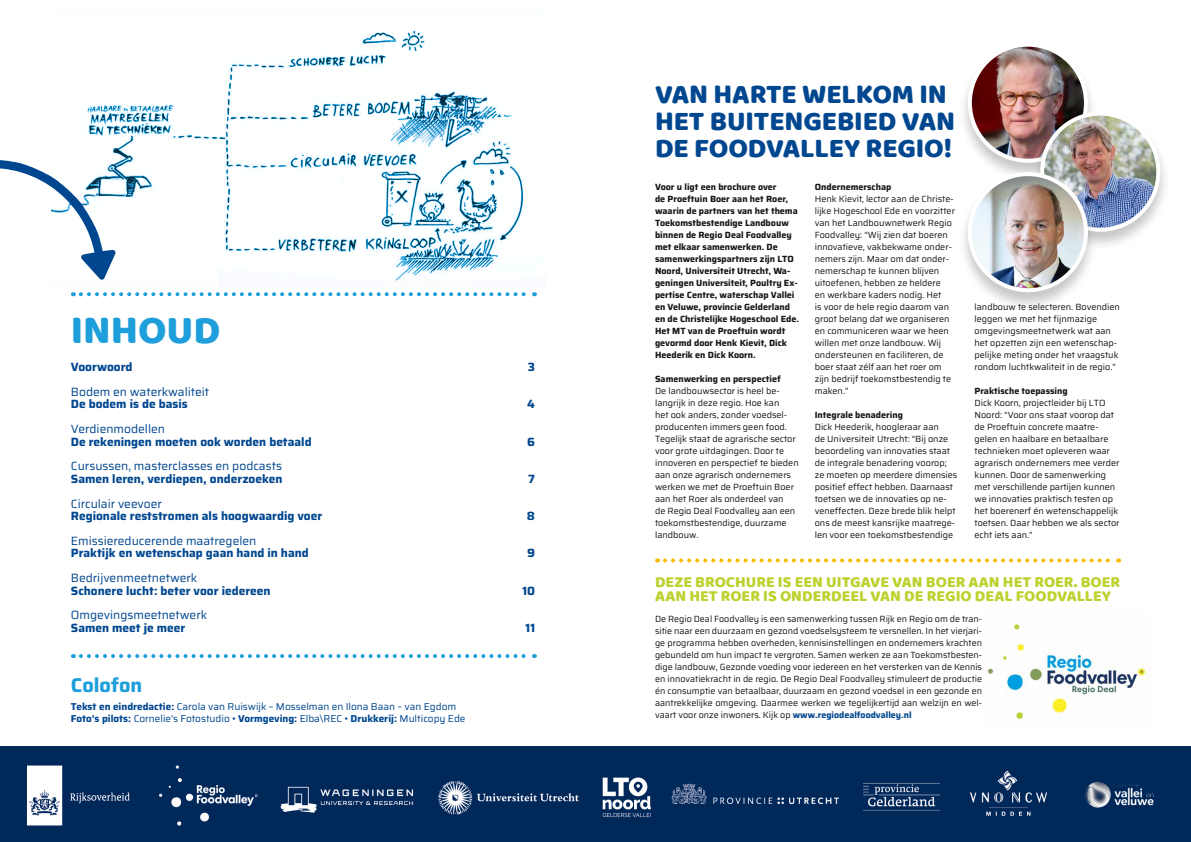
<style>
.page{position:relative;width:1191px;height:842px;background:#fff}
.page>*{position:absolute;margin:0;border:0;box-sizing:border-box;transform-origin:0 0}
.t1{font:40.6px "Baloo";color:#1e9eda}
.t2{font:28px/27.3px "Baloo";letter-spacing:-.005em;color:#004790}
.t3{font:700 20px "Saira";color:#1e9eda}
.t4{font:15.9px/14.4px "Baloo";color:#bdd12f}
.t5{font:700 12px "Saira";color:#004790}
.t6{font:12px "Saira";color:#004790}
.t7{font:10px/12px "Saira";color:#004790}
.t8{font:9px/12px "Saira";color:#181716}
.t9{font:700 9px/12px "Saira";color:#181716}
.s1{font-weight:700}
.s2{font-weight:700;color:#004790}
</style>
<div class="page">
<svg style="left:86px;top:29px;width:438px;height:251px"></svg>
<div style="left:957px;top:42px;width:141px;height:140px;background:#181716;opacity:.24"></div>
<img style="left:970px;top:45px;width:116px;height:116px;border-radius:58px">
<div style="left:968px;top:43px;width:120px;height:120px;border:4px solid #fff;border-radius:50%"></div>
<div style="left:1030px;top:111px;width:140px;height:140px;background:#181716;opacity:.24"></div>
<img style="left:1042px;top:114px;width:116px;height:116px;border-radius:58px">
<div style="left:1040px;top:112px;width:120px;height:120px;border:4px solid #fff;border-radius:50%"></div>
<div style="left:957px;top:171px;width:141px;height:140px;background:#181716;opacity:.24"></div>
<img style="left:970px;top:174px;width:116px;height:116px;border-radius:58px">
<div style="left:968px;top:172px;width:120px;height:120px;border:4px solid #fff;border-radius:50%"></div>
<img style="left:0;top:746px;width:1191px;height:96px">
<img style="left:987px;top:621px;width:162px;height:99px">
<svg style="left:81px;top:654px;width:454px;height:4px"></svg>
<svg style="left:665px;top:558px;width:454px;height:4px"></svg>
<svg style="left:81px;top:292px;width:454px;height:4px"></svg>
<svg style="left:0;top:159px;width:116px;height:121px"></svg>
<h1 class="t1" style="left:71px;top:305px;width:151px">INHOUD</h1>
<h3 class="t5" style="left:71px;top:358px;width:63px">Voorwoord</h3>
<h3 class="t5" style="left:528px;top:358px;width:9px">3</h3>
<h3 class="t6" style="left:71px;top:383px;width:140px">Bodem en waterkwaliteit</h3>
<h3 class="t5" style="left:71px;top:395px;width:119px">De bodem is de basis</h3>
<h3 class="t5" style="left:527px;top:395px;width:9px">4</h3>
<h3 class="t6" style="left:71px;top:420px;width:96px">Verdienmodellen</h3>
<h3 class="t5" style="left:71px;top:432px;width:242px">De rekeningen moeten ook worden betaald</h3>
<h3 class="t5" style="left:527px;top:432px;width:9px">6</h3>
<h3 class="t6" style="left:71px;top:457px;width:213px">Cursussen, masterclasses en podcasts</h3>
<h3 class="t5" style="left:71px;top:469px;width:213px">Samen leren, verdiepen, onderzoeken</h3>
<h3 class="t5" style="left:528px;top:469px;width:8px">7</h3>
<h3 class="t6" style="left:71px;top:494px;width:93px">Circulair veevoer</h3>
<h3 class="t5" style="left:71px;top:507px;width:253px">Regionale reststromen als hoogwaardig voer</h3>
<h3 class="t5" style="left:527px;top:507px;width:10px">8</h3>
<h3 class="t6" style="left:71px;top:532px;width:187px">Emissiereducerende maatregelen</h3>
<h3 class="t5" style="left:71px;top:544px;width:239px">Praktijk en wetenschap gaan hand in hand</h3>
<h3 class="t5" style="left:527px;top:544px;width:9px">9</h3>
<h3 class="t6" style="left:71px;top:569px;width:128px">Bedrijvenmeetnetwerk</h3>
<h3 class="t5" style="left:71px;top:581px;width:201px">Schonere lucht: beter voor iedereen</h3>
<h3 class="t5" style="left:522px;top:581px;width:14px">10</h3>
<h3 class="t6" style="left:71px;top:606px;width:138px">Omgevingsmeetnetwerk</h3>
<h3 class="t5" style="left:71px;top:618px;width:116px">Samen meet je meer</h3>
<h3 class="t5" style="left:525px;top:618px;width:11px">11</h3>
<h3 class="t3" style="left:71px;top:669px;width:73px">Colofon</h3>
<p class="t7" style="left:71px;top:700px;width:396px"><span class="s1">Tekst en eindredactie:</span> Carola van Ruiswijk – Mosselman en Ilona Baan – van Egdom<br><span class="s1">Foto’s pilots:</span> Cornelie’s Fotostudio • <span class="s1">Vormgeving:</span> Elba\REC • <span class="s1">Drukkerij:</span> Multicopy Ede</p>
<h2 class="t2" style="left:655px;top:79px;width:301px">VAN HARTE WELKOM IN<br>HET BUITENGEBIED VAN<br>DE FOODVALLEY REGIO!</h2>
<p class="t9" style="left:655px;top:181px;width:146px">Voor u ligt een brochure over<br>de Proeftuin Boer aan het Roer, waarin de partners van het thema<br>Toekomstbestendige Landbouw binnen de Regio Deal Foodvalley met elkaar samenwerken. De samenwerkingspartners zijn LTO<br>Noord, Universiteit Utrecht, Wa&shy;geningen Universiteit, Poultry Ex&shy;pertise Centre, waterschap Vallei en Veluwe, provincie Gelderland en de Christelijke Hogeschool Ede.<br>Het MT van de Proeftuin wordt gevormd door Henk Kievit, Dick<br>Heederik en Dick Koorn.</p>
<p class="t9" style="left:655px;top:373px;width:127px">Samenwerking en perspectief</p>
<p class="t8" style="left:655px;top:385px;width:145px">De landbouwsector is heel be&shy;langrijk in deze regio. Hoe kan<br>het ook anders, zonder voedsel&shy;producenten immers geen food.<br>Tegelijk staat de agrarische sector voor grote uitdagingen. Door te innoveren en perspectief te bieden aan onze agrarisch ondernemers werken we met de Proeftuin Boer aan het Roer als onderdeel van<br>de Regio Deal Foodvalley aan een toekomstbestendige, duurzame landbouw.</p>
<p class="t9" style="left:814px;top:181px;width:78px">Ondernemerschap</p>
<p class="t8" style="left:814px;top:193px;width:142px">Henk Kievit, lector aan de Christe&shy;lijke Hogeschool Ede en voorzitter van het Landbouwnetwerk Regio<br>Foodvalley: “Wij zien dat boeren innovatieve, vakbekwame onder&shy;nemers zijn. Maar om dat onder&shy;nemerschap te kunnen blijven uitoefenen, hebben ze heldere<br>en werkbare kaders nodig. Het<br>is voor de hele regio daarom van groot belang dat we organiseren en communiceren waar we heen willen met onze landbouw. Wij ondersteunen en faciliteren, de boer staat zélf aan het roer om zijn bedrijf toekomstbestendig te maken.”</p>
<p class="t9" style="left:814px;top:409px;width:90px">Integrale benadering</p>
<p class="t8" style="left:814px;top:421px;width:144px">Dick Heederik, hoogleraar aan<br>de Universiteit Utrecht: “Bij onze beoordeling van innovaties staat de integrale benadering voorop; ze moeten op meerdere dimensies positief effect hebben. Daarnaast toetsen we de innovaties op ne&shy;veneffecten. Deze brede blik helpt ons de meest kansrijke maatrege&shy;len voor een toekomstbestendige</p>
<p class="t8" style="left:974px;top:301px;width:147px">landbouw te selecteren. Bovendien leggen we met het fijnmazige omgevingsmeetnetwerk wat aan het opzetten zijn een wetenschap&shy;pelijke meting onder het vraagstuk rondom luchtkwaliteit in de regio.”</p>
<p class="t9" style="left:974px;top:385px;width:95px">Praktische toepassing</p>
<p class="t8" style="left:974px;top:397px;width:146px">Dick Koorn, projectleider bij LTO<br>Noord: “Voor ons staat voorop dat de Proeftuin concrete maatre&shy;gelen en haalbare en betaalbare technieken moet opleveren waar agrarisch ondernemers mee verder kunnen. Door de samenwerking met verschillende partijen kunnen we innovaties praktisch testen op het boerenerf én wetenschappelijk toetsen. Daar hebben we als sector echt iets aan.”</p>
<h3 class="t4" style="left:655px;top:574px;width:467px">DEZE BROCHURE IS EEN UITGAVE VAN BOER AAN HET ROER. BOER<br>AAN HET ROER IS ONDERDEEL VAN DE REGIO DEAL FOODVALLEY</h3>
<p class="t8" style="left:655px;top:613px;width:328px;text-align:justify">De Regio Deal Foodvalley is een samenwerking tussen Rijk en Regio om de tran&shy;sitie naar een duurzaam en gezond voedselsysteem te versnellen. In het vierjari&shy;ge programma hebben overheden, kennisinstellingen en ondernemers krachten gebundeld om hun impact te vergroten. Samen werken ze aan Toekomstbesten&shy;dige landbouw, Gezonde voeding voor iedereen en het versterken van de Kennis en innovatiekracht in de regio. De Regio Deal Foodvalley stimuleert de productie én consumptie van betaalbaar, duurzaam en gezond voedsel in een gezonde en aantrekkelijke omgeving. Daarmee werken we tegelijkertijd aan welzijn en wel&shy;vaart voor onze inwoners. Kijk op <span class="s2">www.regiodealfoodvalley.nl</span></p>
</div>
